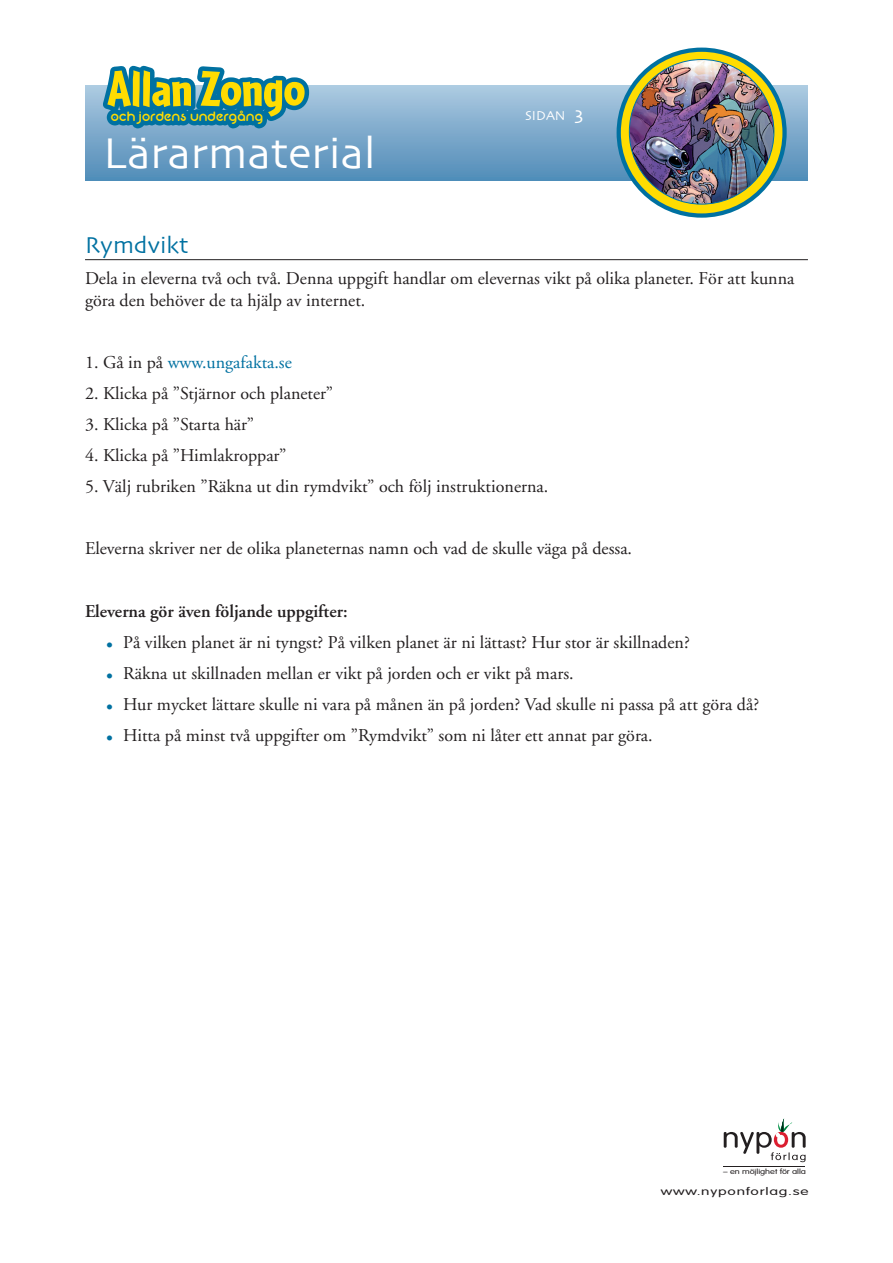
<style>
.page{position:relative;width:893px;height:1263px;background:#fff}
.page>*{position:absolute;margin:0;border:0;box-sizing:border-box;transform-origin:0 0}
.t1{font:900 52.5px "Cafeteria";color:#ffdc01}
.t2{font:45px "Skia";color:#fff}
.mellemrubrik{font:24px "Skia";color:#0071a1}
.brødtekst{font:18px/22.5px "Adobe Garamond";color:#231f20}
.punkter{font:18px "Adobe Garamond";color:#231f20}
.brødtekst_fed{font:600 18px "Adobe Garamond";color:#231f20}
.brødtekst-2{font:18px "Adobe Garamond";color:#0071a1}
.t3{font:15px "Neon 80 s";letter-spacing:-.015em;color:#ffdc01}
.t4{font:13.5px "Skia";color:#fff}
.t5{font:300 10.5px "VAG Rounded";letter-spacing:.05em;color:#231f20;scale:1.48 1}
.t6{font:300 7.2px "VAG Rounded";letter-spacing:-.005em;color:#231f20;scale:1.28 1}
.s1{font-size:19.5px}
.s2{color:#231f20}
.s3{color:#0071a1}
</style>
<div class="page">
<div style="left:85px;top:85px;width:723px;height:95px;background:linear-gradient(to bottom,#adcae1,#518cb8)"></div>
<svg style="left:724px;top:1118px;width:82px;height:44px"></svg>
<hr style="left:724px;top:1167px;width:81px;height:1px;background:#231f20">
<svg style="left:96px;top:65px;width:218px;height:77px;background:#4895ba"></svg>
<svg style="left:617px;top:48px;width:170px;height:170px;background:#1a7c98"></svg>
<div style="left:621px;top:52px;width:161px;height:161px;background:#ffdc01;border-radius:50%"></div>
<img style="left:629px;top:60px;width:145px;height:144px;border-radius:72px">
<hr style="left:85px;top:259px;width:723px;height:1px;background:#231f20">
<h1 class="t1" style="left:107px;top:58px;width:200px">Allan Zongo</h1>
<p class="t3" style="left:111px;top:108px;width:154px">och jordens undergång</p>
<h2 class="t2" style="left:103px;top:126px;width:274px">Lärarmaterial</h2>
<p class="t4" style="left:525px;top:107px;width:60px">SIDAN <span class="s1">3</span></p>
<p class="mellemrubrik" style="left:85px;top:231px;width:105px">Rymdvikt</p>
<p class="brødtekst" style="left:85px;top:267px;width:711px">Dela in eleverna två och två. Denna uppgift handlar om elevernas vikt på olika planeter. För att kunna göra den behöver de ta hjälp av internet.</p>
<p class="brødtekst-2" style="left:85px;top:353px;width:208px"><span class="s2">1. Gå in på</span> www.ungafakta.se</p>
<p class="brødtekst" style="left:85px;top:383px;width:250px">2. Klicka på ”Stjärnor och planeter”</p>
<p class="brødtekst" style="left:85px;top:414px;width:171px">3. Klicka på ”Starta här”</p>
<p class="brødtekst" style="left:85px;top:445px;width:203px">4. Klicka på ”Himlakroppar”</p>
<p class="brødtekst" style="left:85px;top:476px;width:465px">5. Välj rubriken ”Räkna ut din rymdvikt” och följ instruktionerna.</p>
<p class="brødtekst" style="left:85px;top:538px;width:549px">Eleverna skriver ner de olika planeternas namn och vad de skulle väga på dessa.</p>
<p class="brødtekst_fed" style="left:85px;top:601px;width:264px">Eleverna gör även följande uppgifter:</p>
<p class="punkter" style="left:106px;top:632px;width:585px"><span class="s3">•</span> På vilken planet är ni tyngst? På vilken planet är ni lättast? Hur stor är skillnaden?</p>
<p class="punkter" style="left:106px;top:663px;width:469px"><span class="s3">•</span> Räkna ut skillnaden mellan er vikt på jorden och er vikt på mars.</p>
<p class="punkter" style="left:106px;top:694px;width:654px"><span class="s3">•</span> Hur mycket lättare skulle ni vara på månen än på jorden? Vad skulle ni passa på att göra då?</p>
<p class="punkter" style="left:106px;top:725px;width:548px"><span class="s3">•</span> Hitta på minst två uppgifter om ”Rymdvikt” som ni låter ett annat par göra.</p>
<p class="t6" style="left:723px;top:1167px;width:66px">– en möjlighet för alla</p>
<p class="t5" style="left:661px;top:1185px;width:101px">www.nyponforlag.se</p>
</div>
